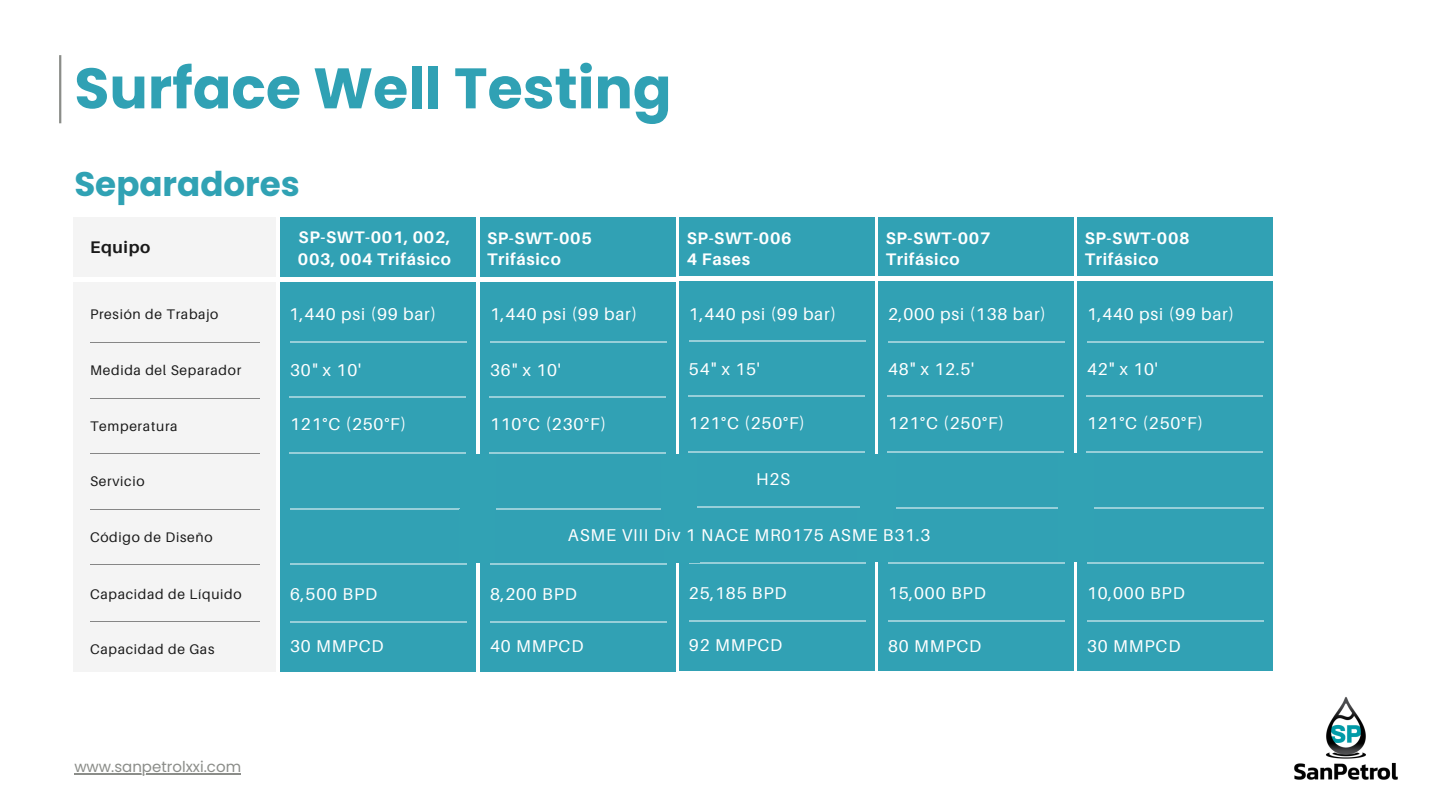
<style>
.page{position:relative;width:1440px;height:810px;background:#fff}
.page>*{position:absolute;margin:0;border:0;box-sizing:border-box;transform-origin:0 0}
.t1{font:700 57px "Poppins";color:#30a1b4}
.t2{font:700 34.1px "Poppins";color:#30a2b4}
.t3{font:17.1px "Aileron";letter-spacing:.05em;color:#fff}
.t4{font:700 16.8px "Aileron";letter-spacing:.04em;color:#191919}
.t5{font:700 16.7px/20.9px "Aileron";letter-spacing:.04em;color:#fff}
.t6{font:15px "Poppins";color:#8b8d89}
.t7{font:13.9px "Aileron";letter-spacing:.05em;color:#191919}
</style>
<div class="page">
<img style="left:1294px;top:697px;width:104px;height:83px">
<hr style="left:59px;top:55px;width:2px;height:68px;background:#8b8d89">
<div style="left:280px;top:218px;width:196px;height:59px;background:#31a1b4"></div>
<div style="left:280px;top:282px;width:196px;height:389px;background:#31a1b4"></div>
<div style="left:74px;top:218px;width:202px;height:59px;background:#f4f4f4"></div>
<div style="left:74px;top:282px;width:202px;height:389px;background:#f4f4f4"></div>
<hr style="left:90px;top:342px;width:170px;height:1px;background:#191919">
<hr style="left:90px;top:398px;width:170px;height:1px;background:#191919">
<hr style="left:90px;top:453px;width:170px;height:1px;background:#191919">
<hr style="left:290px;top:342px;width:177px;height:1px;background:#fff">
<hr style="left:90px;top:509px;width:170px;height:1px;background:#191919">
<hr style="left:90px;top:565px;width:170px;height:1px;background:#191919">
<hr style="left:290px;top:508px;width:177px;height:1px;background:#fff">
<hr style="left:289px;top:396px;width:177px;height:2px;background:#fff">
<hr style="left:289px;top:452px;width:177px;height:2px;background:#fff">
<hr style="left:290px;top:563px;width:177px;height:2px;background:#fff">
<hr style="left:90px;top:622px;width:170px;height:1px;background:#191919">
<hr style="left:290px;top:621px;width:177px;height:1px;background:#fff">
<div style="left:480px;top:218px;width:196px;height:59px;background:#31a1b4"></div>
<div style="left:480px;top:282px;width:196px;height:389px;background:#31a1b4"></div>
<hr style="left:490px;top:342px;width:177px;height:1px;background:#fff">
<hr style="left:490px;top:508px;width:177px;height:1px;background:#fff">
<hr style="left:489px;top:396px;width:177px;height:2px;background:#fff">
<hr style="left:489px;top:452px;width:177px;height:2px;background:#fff">
<hr style="left:490px;top:563px;width:177px;height:2px;background:#fff">
<hr style="left:490px;top:621px;width:177px;height:1px;background:#fff">
<div style="left:679px;top:218px;width:196px;height:58px;background:#31a1b4"></div>
<div style="left:679px;top:281px;width:196px;height:389px;background:#31a1b4"></div>
<hr style="left:689px;top:341px;width:177px;height:1px;background:#fff">
<hr style="left:689px;top:507px;width:177px;height:1px;background:#fff">
<hr style="left:688px;top:395px;width:177px;height:2px;background:#fff">
<hr style="left:688px;top:451px;width:177px;height:2px;background:#fff">
<hr style="left:689px;top:562px;width:177px;height:2px;background:#fff">
<hr style="left:689px;top:620px;width:177px;height:1px;background:#fff">
<div style="left:878px;top:218px;width:196px;height:58px;background:#31a1b4"></div>
<div style="left:878px;top:281px;width:196px;height:390px;background:#31a1b4"></div>
<hr style="left:888px;top:341px;width:177px;height:1px;background:#fff">
<hr style="left:888px;top:507px;width:177px;height:2px;background:#fff">
<hr style="left:887px;top:396px;width:177px;height:1px;background:#fff">
<hr style="left:887px;top:452px;width:177px;height:1px;background:#fff">
<hr style="left:888px;top:563px;width:177px;height:1px;background:#fff">
<hr style="left:888px;top:620px;width:177px;height:2px;background:#fff">
<div style="left:1077px;top:218px;width:196px;height:58px;background:#31a1b4"></div>
<div style="left:1077px;top:281px;width:196px;height:390px;background:#31a1b4"></div>
<hr style="left:1087px;top:341px;width:177px;height:1px;background:#fff">
<hr style="left:1087px;top:507px;width:177px;height:2px;background:#fff">
<hr style="left:1086px;top:396px;width:177px;height:1px;background:#fff">
<hr style="left:1086px;top:452px;width:177px;height:1px;background:#fff">
<hr style="left:1087px;top:563px;width:177px;height:1px;background:#fff">
<hr style="left:1087px;top:620px;width:177px;height:2px;background:#fff">
<div style="left:459px;top:510px;width:35px;height:53px;background:#31a2b4"></div>
<div style="left:664px;top:510px;width:36px;height:52px;background:#31a2b4"></div>
<div style="left:857px;top:509px;width:36px;height:53px;background:#31a2b4"></div>
<div style="left:1058px;top:509px;width:35px;height:53px;background:#31a2b4"></div>
<hr style="left:74px;top:773px;width:167px;height:1px;background:#8b8d89">
<div style="left:460px;top:454px;width:36px;height:56px;background:#31a2b4"></div>
<div style="left:661px;top:454px;width:36px;height:56px;background:#31a2b4"></div>
<div style="left:860px;top:454px;width:36px;height:56px;background:#31a2b4"></div>
<div style="left:1058px;top:453px;width:35px;height:56px;background:#31a2b4"></div>
<h2 class="t1" style="left:74px;top:48px;width:599px">Surface Well Testing</h2>
<p class="t2" style="left:74px;top:160px;width:227px">Separadores</p>
<p class="t4" style="left:90px;top:236px;width:62px">Equipo</p>
<p class="t7" style="left:90px;top:306px;width:130px">Presión de Trabajo</p>
<p class="t7" style="left:90px;top:362px;width:153px">Medida del Separador</p>
<p class="t7" style="left:90px;top:417px;width:89px">Temperatura</p>
<p class="t7" style="left:90px;top:473px;width:56px">Servicio</p>
<h4 class="t7" style="left:90px;top:528px;width:124px">Código de Diseño</h4>
<h4 class="t7" style="left:90px;top:585px;width:153px">Capacidad de Líquido</h4>
<p class="t5" style="left:298px;top:226px;width:155px;line-height:21.5px">SP-SWT-001, 002,<br>003, 004 Trifásico</p>
<p class="t3" style="left:289px;top:303px;width:149px">1,440 psi (99 bar)</p>
<h4 class="t3" style="left:290px;top:360px;width:72px">30" x 10'</h4>
<h4 class="t3" style="left:290px;top:413px;width:118px">121°C (250°F)</h4>
<h4 class="t3" style="left:290px;top:583px;width:89px">6,500 BPD</h4>
<h5 class="t7" style="left:90px;top:641px;width:126px">Capacidad de Gas</h5>
<h5 class="t3" style="left:290px;top:636px;width:95px">30 MMPCD</h5>
<h3 class="t5" style="left:487px;top:227px;width:106px">SP-SWT-005<br>Trifásico</h3>
<h3 class="t3" style="left:490px;top:303px;width:149px">1,440 psi (99 bar)</h3>
<h3 class="t3" style="left:490px;top:360px;width:72px">36" x 10'</h3>
<h5 class="t3" style="left:490px;top:413px;width:118px">110°C (230°F)</h5>
<h3 class="t5" style="left:687px;top:228px;width:106px">SP-SWT-006<br>4 Fases</h3>
<h3 class="t3" style="left:689px;top:303px;width:149px">1,440 psi (99 bar)</h3>
<h5 class="t3" style="left:689px;top:359px;width:72px">54" x 15'</h5>
<h5 class="t3" style="left:689px;top:412px;width:118px">121°C (250°F)</h5>
<p class="t3" style="left:756px;top:468px;width:36px">H2S</p>
<h3 class="t5" style="left:886px;top:228px;width:106px">SP-SWT-007<br>Trifásico</h3>
<h5 class="t3" style="left:888px;top:303px;width:159px">2,000 psi (138 bar)</h5>
<h5 class="t3" style="left:888px;top:359px;width:88px">48" x 12.5'</h5>
<h3 class="t3" style="left:888px;top:413px;width:118px">121°C (250°F)</h3>
<h5 class="t3" style="left:568px;top:525px;width:364px">ASME VIII Div 1 NACE MR0175 ASME B31.3</h5>
<h5 class="t3" style="left:490px;top:583px;width:89px">8,200 BPD</h5>
<h3 class="t3" style="left:490px;top:636px;width:95px">40 MMPCD</h3>
<h3 class="t3" style="left:689px;top:582px;width:99px">25,185 BPD</h3>
<h3 class="t3" style="left:689px;top:635px;width:95px">92 MMPCD</h3>
<h3 class="t3" style="left:888px;top:582px;width:99px">15,000 BPD</h3>
<h3 class="t3" style="left:888px;top:635px;width:95px">80 MMPCD</h3>
<h5 class="t5" style="left:1085px;top:228px;width:106px">SP-SWT-008<br>Trifásico</h5>
<h5 class="t3" style="left:1087px;top:303px;width:149px">1,440 psi (99 bar)</h5>
<h3 class="t3" style="left:1087px;top:359px;width:72px">42" x 10'</h3>
<h3 class="t3" style="left:1087px;top:413px;width:118px">121°C (250°F)</h3>
<h3 class="t3" style="left:1087px;top:582px;width:99px">10,000 BPD</h3>
<h3 class="t3" style="left:1087px;top:635px;width:95px">30 MMPCD</h3>
<h4 class="t6" style="left:74px;top:756px;width:168px">www.sanpetrolxxi.com</h4>
</div>
